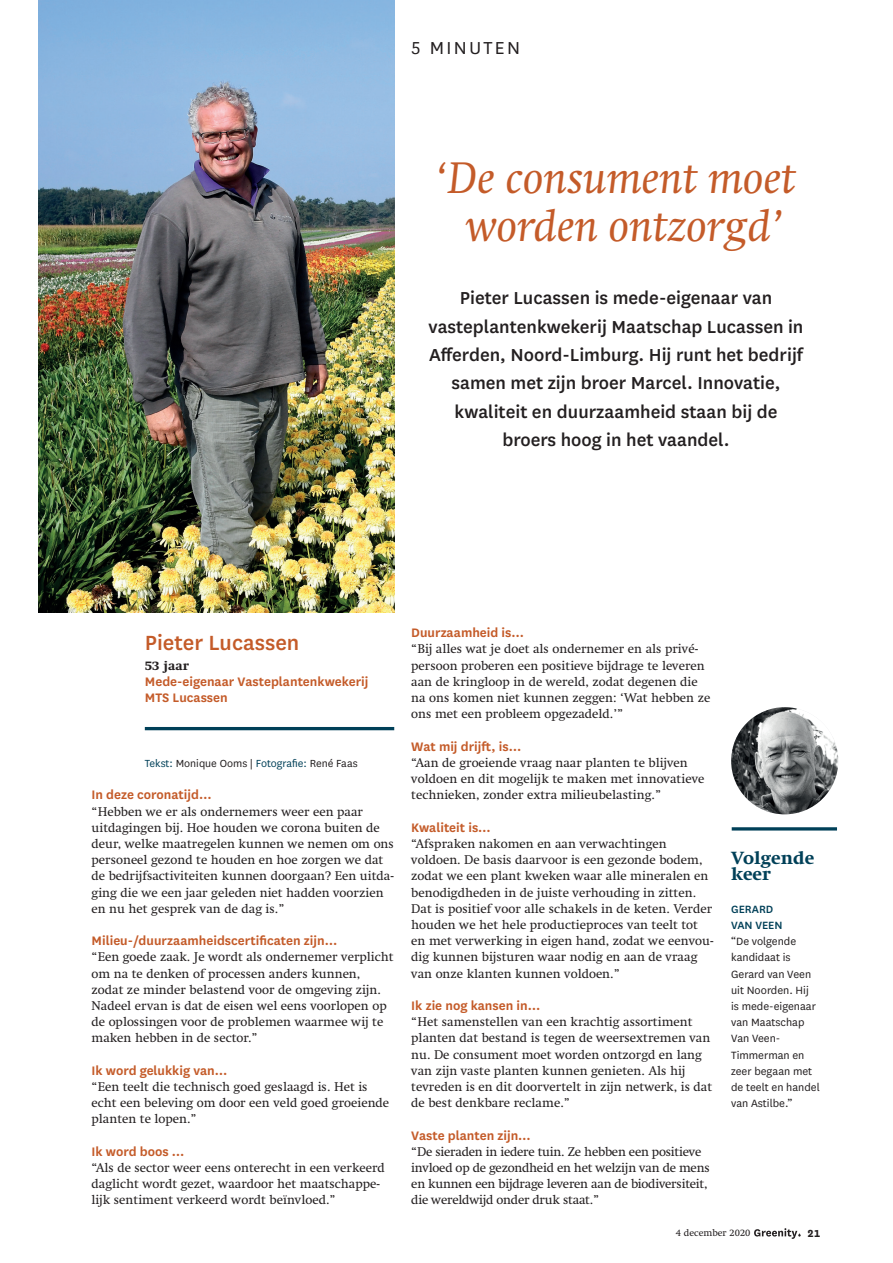
<style>
.page{position:relative;width:893px;height:1263px;background:#fff}
.page>*{position:absolute;margin:0;border:0;box-sizing:border-box;transform-origin:0 0}
.t1{font:italic 45px/48px "Swift LT Pro";color:#c45b29;text-align:center}
.t2{font:500 24px "National";color:#c45b29}
.t3{font:500 20.25px/28.3px "National";color:#231f20;text-align:center}
.t4{font:20.25px "National";letter-spacing:.12em;color:#231f20}
.t5{font:800 18px/16.2px "Swift LT Pro";color:#004058}
.t6{font:600 14.4px/16.2px "National";color:#c45b29}
.t7{font:12.9px/16.2px "Swift LT Pro";color:#231f20}
.t8{font:12.9px/16.2px "Swift LT Pro";letter-spacing:-.02em;color:#231f20}
.t9{font:800 12.9px "Swift LT Pro";color:#231f20}
.t10{font:12.3px/16.2px "National";color:#231f20}
.t11{font:500 12.3px/16.2px "National";color:#004058}
.t12{font:12px "National";color:#231f20}
.t13{font:700 12px "National";color:#231f20}
.t14{font:9.75px "Swift LT Pro";color:#231f20}
.s1{color:#004058}
</style>
<div class="page">
<svg style="left:754px;top:1228px;width:47px;height:11px"></svg>
<img style="left:38px;top:0;width:356px;height:612px">
<hr style="left:732px;top:827px;width:105px;height:3px;background:#004058">
<img style="left:731px;top:707px;width:107px;height:107px;border-radius:54px">
<hr style="left:145px;top:727px;width:249px;height:3px;background:#004058">
<h3 class="t4" style="left:411px;top:35px;width:110px">5 MINUTEN</h3>
<h1 class="t1" style="left:436px;top:154px;width:362px">‘De consument moet worden ontzorgd’</h1>
<p class="t3" style="left:428px;top:283px;width:376px">Pieter Lucassen is mede-eigenaar van vasteplantenkwekerij Maatschap Lucassen in Afferden, Noord-Limburg. Hij runt het bedrijf samen met zijn broer Marcel. Innovatie, kwaliteit en duurzaamheid staan bij de broers hoog in het vaandel.</p>
<h2 class="t2" style="left:145px;top:627px;width:156px">Pieter Lucassen</h2>
<p class="t9" style="left:145px;top:657px;width:46px">53 jaar</p>
<p class="t6" style="left:145px;top:672px;width:225px">Mede-eigenaar Vasteplantenkwekerij<br>MTS Lucassen</p>
<p class="t12" style="left:145px;top:755px;width:214px"><span class="s1">Tekst:</span> Monique Ooms | <span class="s1">Fotografie:</span> René Faas</p>
<p class="t6" style="left:92px;top:786px;width:122px">In deze coronatijd…</p>
<p class="t7" style="left:92px;top:803px;width:304px">“Hebben we er als ondernemers weer een paar uitdagingen bij. Hoe houden we corona buiten de deur, welke maatregelen kunnen we nemen om ons personeel gezond te houden en hoe zorgen we dat de bedrijfsactiviteiten kunnen doorgaan? Een uitda&shy;ging die we een jaar geleden niet hadden voorzien en nu het gesprek van de dag is.”</p>
<p class="t6" style="left:92px;top:932px;width:247px">Milieu-/duurzaamheidscertificaten zijn…</p>
<p class="t7" style="left:92px;top:949px;width:304px">“Een goede zaak. Je wordt als ondernemer verplicht om na te denken of processen anders kunnen, zodat ze minder belastend voor de omgeving zijn.<br>Nadeel ervan is dat de eisen wel eens voorlopen op de oplossingen voor de problemen waarmee wij te maken hebben in de sector.”</p>
<p class="t6" style="left:92px;top:1061px;width:137px">Ik word gelukkig van…</p>
<p class="t7" style="left:92px;top:1078px;width:299px">“Een teelt die technisch goed geslaagd is. Het is echt een beleving om door een veld goed groeiende planten te lopen.”</p>
<p class="t6" style="left:92px;top:1142px;width:94px">Ik word boos …</p>
<p class="t7" style="left:92px;top:1159px;width:295px">“Als de sector weer eens onterecht in een verkeerd daglicht wordt gezet, waardoor het maatschappe&shy;lijk sentiment verkeerd wordt beïnvloed.”</p>
<p class="t6" style="left:411px;top:624px;width:114px">Duurzaamheid is…</p>
<p class="t7" style="left:411px;top:641px;width:301px">“Bij alles wat je doet als ondernemer en als privé&shy;persoon proberen een positieve bijdrage te leveren aan de kringloop in de wereld, zodat degenen die na ons komen niet kunnen zeggen: ‘Wat hebben ze ons met een probleem opgezadeld.’”</p>
<p class="t6" style="left:411px;top:737px;width:112px">Wat mij drijft, is…</p>
<p class="t7" style="left:411px;top:754px;width:295px">“Aan de groeiende vraag naar planten te blijven voldoen en dit mogelijk te maken met innovatieve technieken, zonder extra milieubelasting.”</p>
<p class="t6" style="left:411px;top:818px;width:81px">Kwaliteit is…</p>
<p class="t7" style="left:411px;top:835px;width:304px">“Afspraken nakomen en aan verwachtingen voldoen. De basis daarvoor is een gezonde bodem, zodat we een plant kweken waar alle mineralen en benodigdheden in de juiste verhouding in zitten.<br>Dat is positief voor alle schakels in de keten. Verder houden we het hele productieproces van teelt tot en met verwerking in eigen hand, zodat we eenvou&shy;dig kunnen bijsturen waar nodig en aan de vraag van onze klanten kunnen voldoen.”</p>
<p class="t6" style="left:411px;top:996px;width:130px">Ik zie nog kansen in…</p>
<p class="t7" style="left:411px;top:1013px;width:302px">“Het samenstellen van een krachtig assortiment planten dat bestand is tegen de weersextremen van nu. De consument moet worden ontzorgd en lang van zijn vaste planten kunnen genieten. Als hij tevreden is en dit doorvertelt in zijn netwerk, is dat de best denkbare reclame.”</p>
<p class="t6" style="left:411px;top:1126px;width:121px">Vaste planten zijn…</p>
<p class="t8" style="left:411px;top:1143px;width:300px">“De sieraden in iedere tuin. Ze hebben een positieve invloed op de gezondheid en het welzijn van de mens en kunnen een bijdrage leveren aan de biodiversiteit, die wereldwijd onder druk staat.”</p>
<h3 class="t5" style="left:731px;top:849px;width:85px">Volgende keer</h3>
<p class="t11" style="left:731px;top:900px;width:53px">GERARD<br>VAN VEEN</p>
<p class="t10" style="left:731px;top:933px;width:90px">“De volgende kandidaat is<br>Gerard van Veen uit Noorden. Hij<br>is mede-eigenaar van Maatschap<br>Van Veen-<br>Timmerman en zeer begaan met de teelt en handel van Astilbe.”</p>
<p class="t14" style="left:676px;top:1227px;width:76px">4 december 2020</p>
<p class="t13" style="left:807px;top:1224px;width:15px">21</p>
</div>
